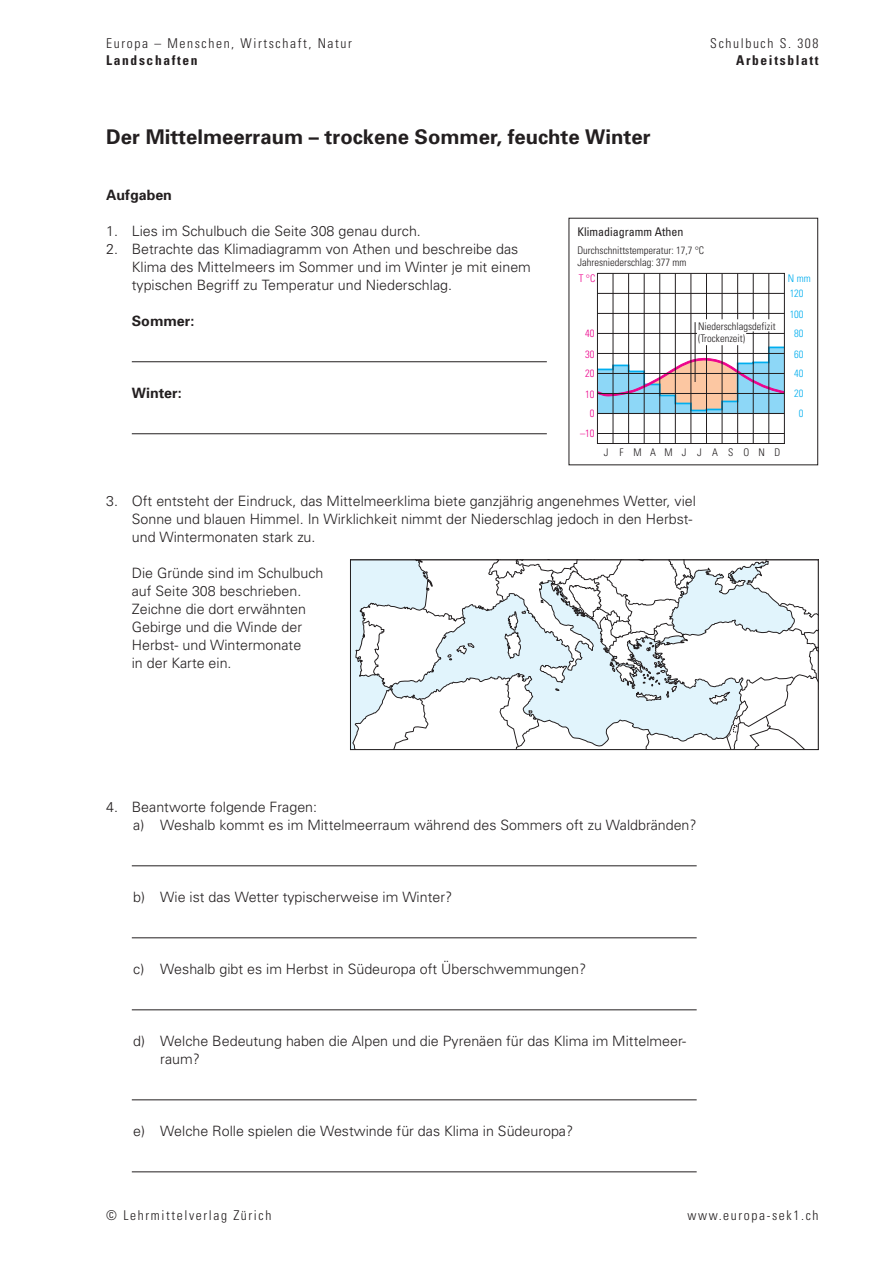
<style>
.page{position:relative;width:893px;height:1263px;background:#fff}
.page>*{position:absolute;margin:0;border:0;box-sizing:border-box;transform-origin:0 0}
.t1{font:700 20.25px "Univers";color:#231f20}
.t2{font:300 14.25px/18px "Univers";color:#231f20}
.t3{font:700 14.25px "Univers";color:#231f20}
.t4{font:300 condensed 13.5px "Univers";letter-spacing:.12em;color:#231f20}
.t5{font:700 condensed 13.5px "Univers";letter-spacing:.12em;color:#231f20}
.t6{font:condensed 12px "Univers";color:#231f20}
.t7{font:300 condensed 10.5px/12px "Univers";color:#231f20}
.t8{font:300 condensed 10.5px/20px "Univers";color:#00aeef}
.t9{font:300 condensed 10.5px/20px "Univers";color:#ed028c;text-align:center}
.t10{font:300 condensed 10.5px "Univers";letter-spacing:.92em;color:#231f20}
</style>
<div class="page">
<hr style="left:132px;top:361px;width:415px;height:1px;background:#231f20">
<hr style="left:132px;top:433px;width:415px;height:1px;background:#231f20">
<hr style="left:132px;top:865px;width:565px;height:1px;background:#231f20">
<hr style="left:132px;top:937px;width:565px;height:1px;background:#231f20">
<hr style="left:132px;top:1009px;width:565px;height:1px;background:#231f20">
<hr style="left:132px;top:1099px;width:565px;height:1px;background:#231f20">
<hr style="left:132px;top:1171px;width:565px;height:1px;background:#231f20">
<svg style="left:795px;top:606px;width:22px;height:142px"></svg>
<svg style="left:352px;top:562px;width:443px;height:186px"></svg>
<div style="left:350px;top:560px;width:469px;height:190px;border:1px solid #231f20"></div>
<div style="left:597px;top:273px;width:188px;height:171px;border:1px solid #231f20"></div>
<hr style="left:613px;top:273px;width:1px;height:170px;background:#231f20">
<hr style="left:628px;top:273px;width:1px;height:170px;background:#231f20">
<hr style="left:644px;top:273px;width:1px;height:170px;background:#231f20">
<hr style="left:659px;top:273px;width:1px;height:170px;background:#231f20">
<hr style="left:675px;top:273px;width:1px;height:170px;background:#231f20">
<hr style="left:691px;top:273px;width:1px;height:170px;background:#231f20">
<hr style="left:706px;top:273px;width:1px;height:170px;background:#231f20">
<hr style="left:722px;top:273px;width:1px;height:170px;background:#231f20">
<hr style="left:737px;top:273px;width:1px;height:170px;background:#231f20">
<hr style="left:753px;top:273px;width:1px;height:170px;background:#231f20">
<hr style="left:769px;top:273px;width:1px;height:170px;background:#231f20">
<hr style="left:597px;top:433px;width:187px;height:1px;background:#231f20">
<hr style="left:597px;top:313px;width:187px;height:1px;background:#231f20">
<hr style="left:597px;top:293px;width:187px;height:1px;background:#231f20">
<svg style="left:597px;top:319px;width:188px;height:95px"></svg>
<hr style="left:695px;top:322px;width:1px;height:60px;background:#231f20">
<p class="t4" style="left:106px;top:35px;width:247px">Europa – Menschen, Wirtschaft, Natur</p>
<p class="t4" style="left:710px;top:35px;width:110px">Schulbuch S. 308</p>
<p class="t5" style="left:106px;top:52px;width:93px">Landschaften</p>
<p class="t5" style="left:736px;top:52px;width:84px">Arbeitsblatt</p>
<h1 class="t1" style="left:106px;top:124px;width:546px">Der Mittelmeerraum – trockene Sommer, feuchte Winter</h1>
<p class="t3" style="left:106px;top:185px;width:67px">Aufgaben</p>
<p class="t2" style="left:106px;top:221px;width:316px">1. Lies im Schulbuch die Seite 308 genau durch.</p>
<p class="t2" style="left:132px;top:239px;width:401px;text-indent:-26px">2. Betrachte das Klimadiagramm von Athen und beschreibe das<br>Klima des Mittelmeers im Sommer und im Winter je mit einem typischen Begriff zu Temperatur und Niederschlag.</p>
<p class="t3" style="left:132px;top:311px;width:64px">Sommer:</p>
<p class="t3" style="left:132px;top:383px;width:51px">Winter:</p>
<p class="t6" style="left:577px;top:225px;width:107px">Klimadiagramm Athen</p>
<p class="t7" style="left:577px;top:245px;width:128px">Durchschnittstemperatur: 17,7 °C<br>Jahresniederschlag: 377 mm</p>
<p class="t9" style="left:579px;top:268px;width:18px">T °C</p>
<p class="t8" style="left:788px;top:268px;width:24px">N mm</p>
<p class="t8" style="left:790px;top:284px;width:15px">120</p>
<p class="t9" style="left:585px;top:324px;width:11px">40</p>
<p class="t9" style="left:585px;top:344px;width:11px">30</p>
<p class="t9" style="left:585px;top:364px;width:11px">20</p>
<p class="t9" style="left:585px;top:384px;width:11px">10<br>0</p>
<p class="t9" style="left:580px;top:424px;width:16px">–10</p>
<p class="t7" style="left:698px;top:320px;width:79px">Niederschlagsdefizit (Trockenzeit)</p>
<p class="t10" style="left:604px;top:446px;width:178px">J FMAMJJASOND</p>
<p class="t8" style="left:790px;top:304px;width:15px">100</p>
<p class="t8" style="left:794px;top:324px;width:11px">80</p>
<p class="t8" style="left:794px;top:344px;width:11px">60</p>
<p class="t8" style="left:794px;top:364px;width:11px">40<br>20</p>
<p class="t8" style="left:799px;top:404px;width:6px">0</p>
<p class="t2" style="left:132px;top:491px;width:566px;text-indent:-26px">3. Oft entsteht der Eindruck, das Mittelmeerklima biete ganzjährig angenehmes Wetter, viel<br>Sonne und blauen Himmel. In Wirklichkeit nimmt der Niederschlag jedoch in den Herbst&shy;und Wintermonaten stark zu.</p>
<p class="t2" style="left:132px;top:563px;width:193px">Die Gründe sind im Schulbuch auf Seite 308 beschrieben.<br>Zeichne die dort erwähnten<br>Gebirge und die Winde der<br>Herbst- und Wintermonate<br>in der Karte ein.</p>
<p class="t2" style="left:133px;top:797px;width:565px;text-indent:-27px">4. Beantworte folgende Fragen:<br>a) Weshalb kommt es im Mittelmeerraum während des Sommers oft zu Waldbränden?</p>
<p class="t2" style="left:133px;top:887px;width:320px">b) Wie ist das Wetter typischerweise im Winter?</p>
<p class="t2" style="left:133px;top:959px;width:454px">c) Weshalb gibt es im Herbst in Südeuropa oft Überschwemmungen?</p>
<p class="t2" style="left:160px;top:1031px;width:527px;text-indent:-27px">d) Welche Bedeutung haben die Alpen und die Pyrenäen für das Klima im Mittelmeer&shy;raum?</p>
<p class="t2" style="left:133px;top:1121px;width:441px">e) Welche Rolle spielen die Westwinde für das Klima in Südeuropa?</p>
<p class="t4" style="left:106px;top:1207px;width:167px">© Lehrmittelverlag Zürich</p>
<p class="t4" style="left:687px;top:1207px;width:133px">www.europa-sek1.ch</p>
</div>
